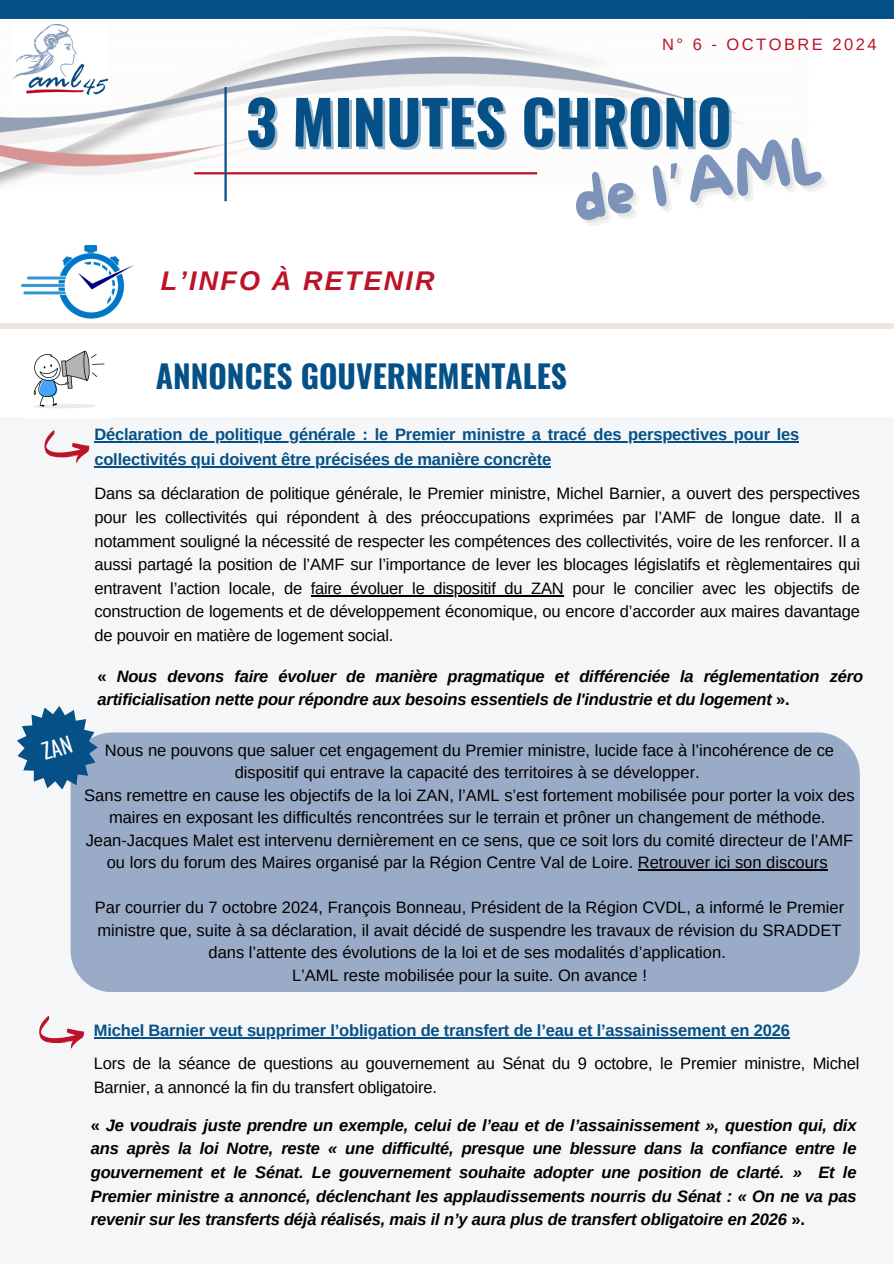
<style>
.page{position:relative;width:894px;height:1264px;background:#fff}
.page>*{position:absolute;margin:0;border:0;box-sizing:border-box;transform-origin:0 0}
.t1{font:700 60px "Oswald";color:#055087}
.t2{font:60px "More Sugar";color:#7d93b9}
.t3{font:700 31.5px "Oswald";color:#055087}
.t4{font:italic 700 27px "Arimo";letter-spacing:.08em;color:#bc1329}
.t5{font:16.5px/23.7px "Arimo";color:#000;text-align:center}
.t6{font:italic 700 16.5px/23.7px "Arimo";letter-spacing:-.01em;color:#000}
.t7{font:700 16.5px "Arimo";letter-spacing:-.01em;color:#055087}
.t8{font:16.5px "Arimo";letter-spacing:.15em;color:#bc1329}
.s1{font-family:"Noto Sans Gurmukhi"}
.s2{font-style:normal}
</style>
<div class="page">
<div style="left:0;top:0;width:893px;height:19px;background:#055087"></div>
<div style="left:0;top:418px;width:893px;height:845px;background:#f4f6f8"></div>
<svg style="left:44px;top:430px;width:45px;height:33px"></svg>
<svg style="left:39px;top:1016px;width:45px;height:32px"></svg>
<img style="left:0;top:27px;width:745px;height:159px">
<img style="left:13px;top:24px;width:95px;height:71px">
<img style="left:21px;top:244px;width:113px;height:75px">
<div style="left:0;top:323px;width:893px;height:5px;background:#efe5dd"></div>
<hr style="left:194px;top:172px;width:343px;height:2px;background:#bc1329">
<hr style="left:224px;top:87px;width:3px;height:114px;background:#055087">
<img style="left:33px;top:350px;width:72px;height:58px">
<div style="left:71px;top:732px;width:788px;height:260px;background:#9aabc8"></div>
<hr style="left:94px;top:441px;width:705px;height:1px;background:#055087">
<hr style="left:94px;top:466px;width:457px;height:1px;background:#055087">
<hr style="left:310px;top:595px;width:253px;height:1px;background:#000">
<hr style="left:94px;top:1037px;width:695px;height:1px;background:#055087">
<hr style="left:637px;top:869px;width:190px;height:1px;background:#000">
<svg style="left:17px;top:706px;width:81px;height:83px"></svg>
<svg style="left:607px;top:167px;width:63px;height:19px"></svg>
<p class="t8" style="left:662px;top:35px;width:216px">N° 6 - OCTOBRE 2024</p>
<h6 class="t1" style="left:246px;top:75px;width:487px">3 MINUTES CHRONO</h6>
<h1 class="t2" style="left:567px;top:171px;width:253px;rotate:-10deg">de l<span class="s1">’</span>AML</h1>
<h3 class="t4" style="left:161px;top:265px;width:275px">L’INFO À RETENIR</h3>
<h4 class="t3" style="left:156px;top:351px;width:413px">ANNONCES GOUVERNEMENTALES</h4>
<p class="t7" style="left:94px;top:425px;width:706px">Déclaration de politique générale : le Premier ministre a tracé des perspectives pour les</p>
<p class="t7" style="left:94px;top:450px;width:458px">collectivités qui doivent être précisées de manière concrète</p>
<p class="t5" style="left:94px;top:481px;width:767px;text-align:justify">Dans sa déclaration de politique générale, le Premier ministre, Michel Barnier, a ouvert des perspectives pour les collectivités qui répondent à des préoccupations exprimées par l’AMF de longue date. Il a notamment souligné la nécessité de respecter les compétences des collectivités, voire de les renforcer. Il a aussi partagé la position de l’AMF sur l’importance de lever les blocages législatifs et règlementaires qui entravent l’action locale, de</p>
<p class="t5" style="left:94px;top:576px;width:767px;text-align:justify;text-indent:216px">faire évoluer le dispositif du ZAN pour le concilier avec les objectifs de construction de logements et de développement économique, ou encore d’accorder aux maires davantage de pouvoir en matière de logement social.</p>
<p class="t6" style="left:97px;top:664px;width:767px"><span class="s2">«</span> Nous devons faire évoluer de manière pragmatique et différenciée la réglementation zéro artificialisation nette pour répondre aux besoins essentiels de l'industrie et du logement <span class="s2">».</span></p>
<p class="t5" style="left:105px;top:738px;width:730px;line-height:22.5px">Nous ne pouvons que saluer cet engagement du Premier ministre, lucide face à l’incohérence de ce dispositif qui entrave la capacité des territoires à se développer.</p>
<p class="t5" style="left:84px;top:783px;width:771px;line-height:22.5px">Sans remettre en cause les objectifs de la loi ZAN, l’AML s’est fortement mobilisée pour porter la voix des maires en exposant les difficultés rencontrées sur le terrain et prôner un changement de méthode.</p>
<p class="t5" style="left:86px;top:828px;width:769px;line-height:22.5px">Jean-Jacques Malet est intervenu dernièrement en ce sens, que ce soit lors du comité directeur de l’AMF ou lors du forum des Maires organisé par la Région Centre Val de Loire. Retrouver ici son discours</p>
<p class="t5" style="left:95px;top:896px;width:750px;line-height:22.5px">Par courrier du 7 octobre 2024, François Bonneau, Président de la Région CVDL, a informé le Premier ministre que, suite à sa déclaration, il avait décidé de suspendre les travaux de révision du SRADDET dans l’attente des évolutions de la loi et de ses modalités d’application.</p>
<p class="t5" style="left:292px;top:963px;width:356px">L’AML reste mobilisée pour la suite. On avance !</p>
<h5 class="t7" style="left:94px;top:1021px;width:697px">Michel Barnier veut supprimer l’obligation de transfert de l’eau et l’assainissement en 2026</h5>
<p class="t5" style="left:94px;top:1051px;width:767px;text-align:left">Lors de la séance de questions au gouvernement au Sénat du 9 octobre, le Premier ministre, Michel<br>Barnier, a annoncé la fin du transfert obligatoire.</p>
<p class="t6" style="left:91px;top:1113px;width:767px;text-align:justify"><span class="s2">«</span> Je voudrais juste prendre un exemple, celui de l’eau et de l’assainissement », question qui, dix ans après la loi Notre, reste « une difficulté, presque une blessure dans la confiance entre le gouvernement et le Sénat. Le gouvernement souhaite adopter une position de clarté. » Et le Premier ministre a annoncé, déclenchant les applaudissements nourris du Sénat : « On ne va pas revenir sur les transferts déjà réalisés, mais il n’y aura plus de transfert obligatoire en 2026 <span class="s2">».</span></p>
</div>
